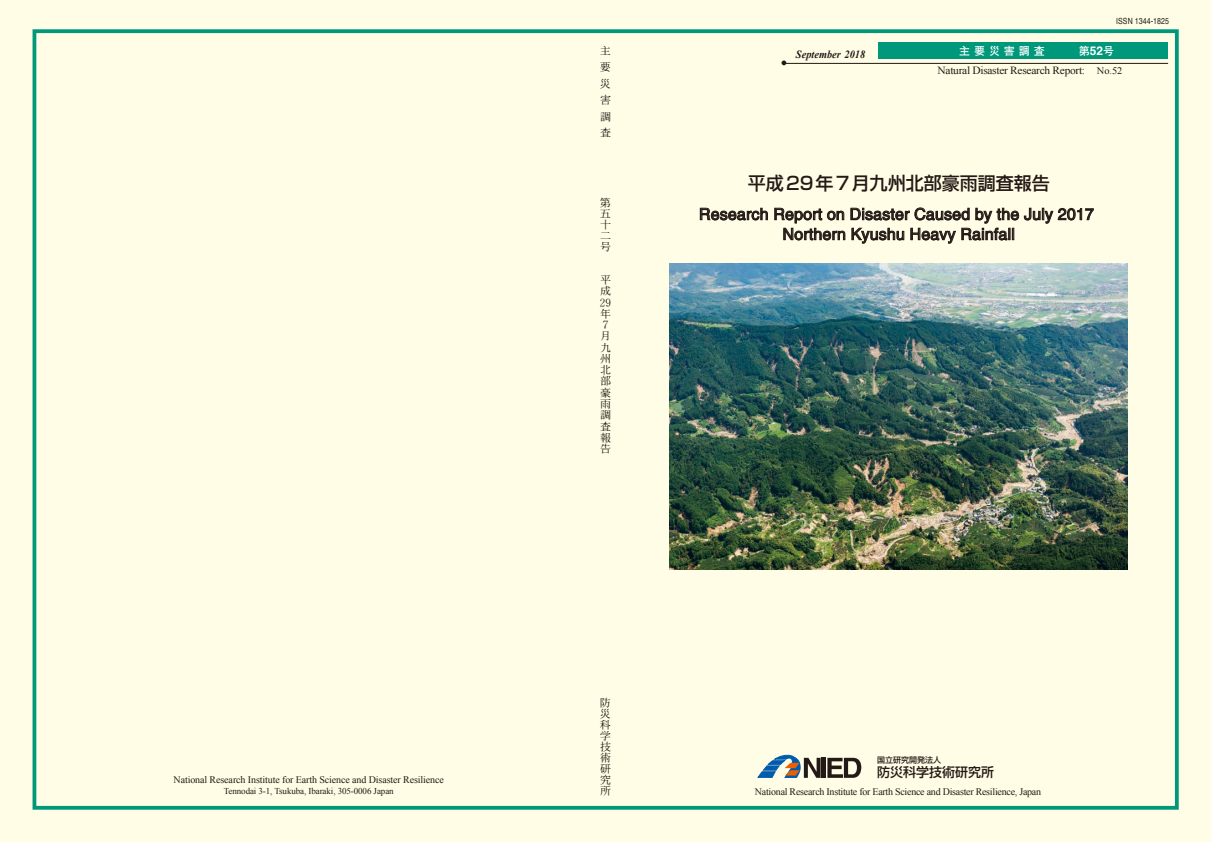
<style>
.page{position:relative;width:1211px;height:842px;background:#fffde5}
.page>*{position:absolute;margin:0;border:0;box-sizing:border-box;transform-origin:0 0}
.t1{font:500 18px "Shin Go Pro";color:#231916}
.t2{font:16px/20px "Helvetica";letter-spacing:.01em;color:#231916;text-align:center}
.t3{font:500 13px "Shin Go Pro";color:#231916}
.t4{font:11px/11.3px "DFHS Mincho W3 WIN RKSJ H";color:#231916}
.t5{font:11px "Times New Roman";letter-spacing:-.025em;color:#231916;scale:1.04 1}
.t6{font:italic 700 11px "Times New Roman";letter-spacing:.005em;color:#231916;scale:.94 1}
.t7{font:700 11px "Futo Go B101 Pro";color:#fff}
.t8{font:10px "Times New Roman";letter-spacing:-.025em;color:#231916}
.t9{font:9px "Times New Roman";letter-spacing:-.01em;color:#231916}
.t10{font:condensed 8.5px "Helvetica";letter-spacing:.01em;color:#231916}
.t11{font:500 8px "Shin Go Pro";color:#231916}
.s1{font-family:"Helvetica";font-size:12px}
.s2{font-size:10px}
</style>
<div class="page">
<div style="left:33px;top:29px;width:1146px;height:781px;border:4px solid #00987b"></div>
<div style="left:879px;top:42px;width:289px;height:17px;background:#00987b"></div>
<svg style="left:781px;top:60px;width:5px;height:5px"></svg>
<hr style="left:786px;top:63px;width:382px;height:1px;background:#231916">
<svg style="left:757px;top:754px;width:64px;height:24px;background:#98a5a8"></svg>
<hr style="left:822px;top:758px;width:4px;height:20px;background:#231916">
<svg style="left:827px;top:758px;width:34px;height:20px"></svg>
<svg style="left:700px;top:208px;width:68px;height:28px;background:#d1cdba"></svg>
<svg style="left:774px;top:208px;width:71px;height:32px;background:#bab5a4"></svg>
<svg style="left:851px;top:207px;width:243px;height:49px;background:#d7d4bf"></svg>
<img style="left:669px;top:264px;width:459px;height:306px">
<p class="t8" style="left:174px;top:772px;width:272px">National Research Institute for Earth Science and Disaster Resilience</p>
<p class="t9" style="left:224px;top:784px;width:171px">Tennodai 3-1, Tsukuba, Ibaraki, 305-0006 Japan</p>
<p class="t4" style="left:600px;top:42px;width:12px;line-height:16.5px;text-align:justify">主要災害調査</p>
<p class="t4" style="left:600px;top:198px;width:12px;line-height:11px;text-align:justify">第五十二号</p>
<p class="t4" style="left:600px;top:274px;width:13px">平成<br>29年<br>７月九州北部豪雨調査報告</p>
<p class="t6" style="left:796px;top:47px;width:75px">September 2018</p>
<p class="t10" style="left:1116px;top:16px;width:54px">ISSN 1344-1825</p>
<p class="t7" style="left:959px;top:42px;width:87px">主 要 災 害 調 査</p>
<p class="t7" style="left:1079px;top:42px;width:37px">第<span class="s1">52</span>号</p>
<p class="t5" style="left:938px;top:63px;width:179px">Natural Disaster Research Report: <span class="s2">No.52</span></p>
<h1 class="t1" style="left:748px;top:168px;width:303px">平成29年7月九州北部豪雨調査報告</h1>
<h2 class="t2" style="left:699px;top:204px;width:396px">Research Report on Disaster Caused by the July 2017<br>Northern Kyushu Heavy Rainfall</h2>
<p class="t4" style="left:600px;top:697px;width:15px;line-height:11px">防災科学技術研究所</p>
<p class="t11" style="left:877px;top:753px;width:65px">国立研究開発法人</p>
<h3 class="t3" style="left:877px;top:761px;width:118px">防災科学技術研究所</h3>
<p class="t8" style="left:755px;top:785px;width:288px">National Research Institute for Earth Science and Disaster Resilience, Japan</p>
</div>
